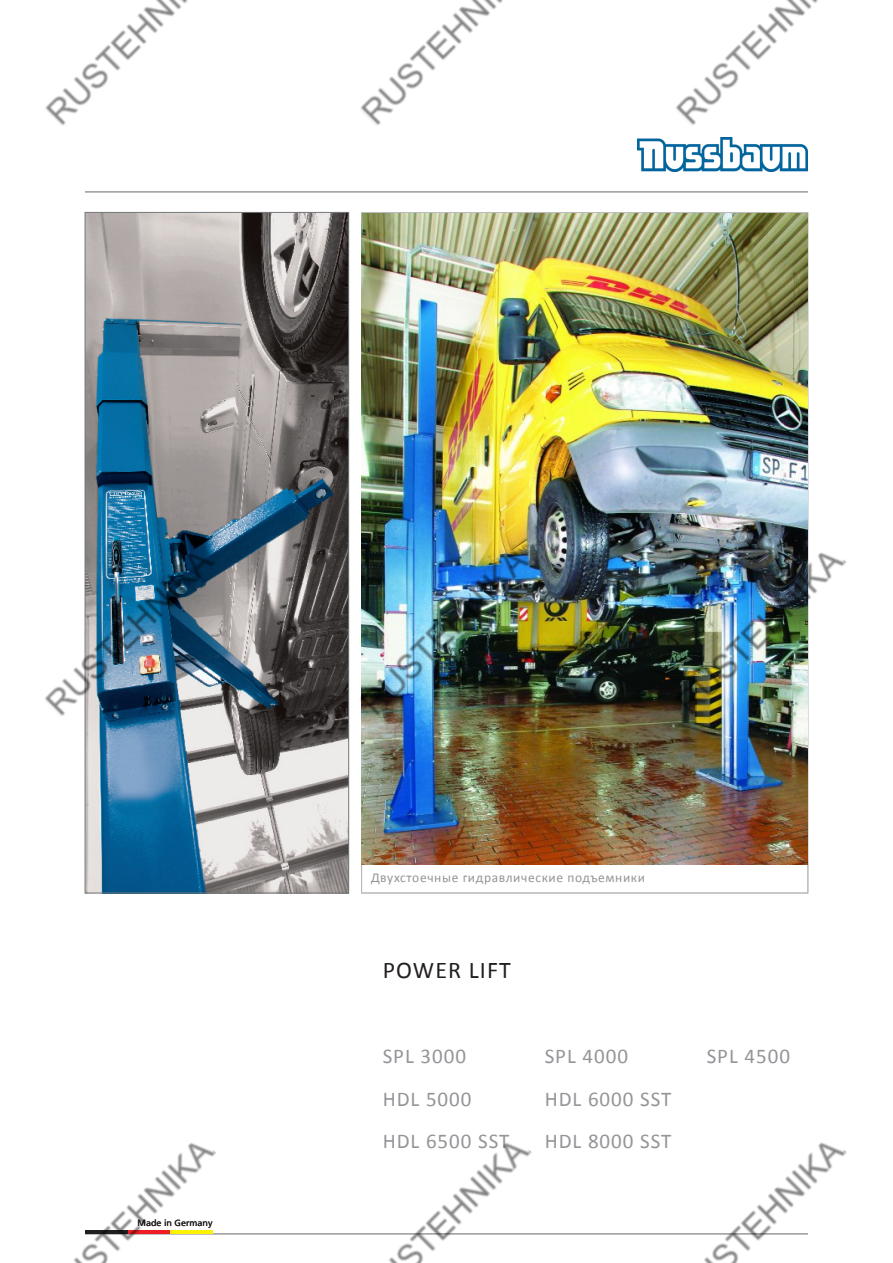
<style>
.page{position:relative;width:893px;height:1263px;background:#fff}
.page>*{position:absolute;margin:0;border:0;box-sizing:border-box;transform-origin:0 0}
.Titelheadline_blau{font:24px "Calibri";letter-spacing:.045em;color:#231f20}
.Titelheadline_grau{font:21px "Calibri";letter-spacing:.045em;color:#939598}
.Bildunterschrift_Tit{font:13.5px "Calibri";letter-spacing:.045em;color:#939598}
.t1{font:9px "Frutiger LT";color:#231f20}
</style>
<div class="page">
<img style="left:638px;top:138px;width:170px;height:33px">
<div style="left:361px;top:862px;width:447px;height:31px;background:#fff;border:1px solid #b7b8bb"></div>
<img style="left:87px;top:214px;width:260px;height:677px">
<hr style="left:85px;top:1233px;width:723px;height:1px;background:#96989b">
<hr style="left:85px;top:191px;width:723px;height:1px;background:#96989b">
<img style="left:361px;top:214px;width:447px;height:650px">
<img style="left:45px;top:0;width:143px;height:126px">
<img style="left:360px;top:0;width:143px;height:126px">
<img style="left:676px;top:0;width:142px;height:125px">
<img style="left:45px;top:541px;width:175px;height:180px">
<img style="left:360px;top:541px;width:175px;height:180px">
<img style="left:670px;top:541px;width:177px;height:180px">
<img style="left:73px;top:1142px;width:148px;height:121px">
<img style="left:355px;top:1142px;width:181px;height:121px">
<img style="left:671px;top:1142px;width:176px;height:121px">
<p class="t1" style="left:138px;top:1217px;width:77px">Made in Germany</p>
<p class="Bildunterschrift_Tit" style="left:371px;top:869px;width:276px">Двухстоечные гидравлические подъемники</p>
<p class="Titelheadline_blau" style="left:383px;top:955px;width:130px">POWER LIFT</p>
<p class="Titelheadline_grau" style="left:383px;top:1043px;width:85px">SPL 3000</p>
<p class="Titelheadline_grau" style="left:545px;top:1043px;width:85px">SPL 4000</p>
<p class="Titelheadline_grau" style="left:707px;top:1043px;width:85px">SPL 4500</p>
<p class="Titelheadline_grau" style="left:383px;top:1085px;width:90px">HDL 5000</p>
<p class="Titelheadline_grau" style="left:545px;top:1085px;width:128px">HDL 6000 SST</p>
<p class="Titelheadline_grau" style="left:383px;top:1128px;width:128px">HDL 6500 SST</p>
<p class="Titelheadline_grau" style="left:545px;top:1128px;width:128px">HDL 8000 SST</p>
</div>
